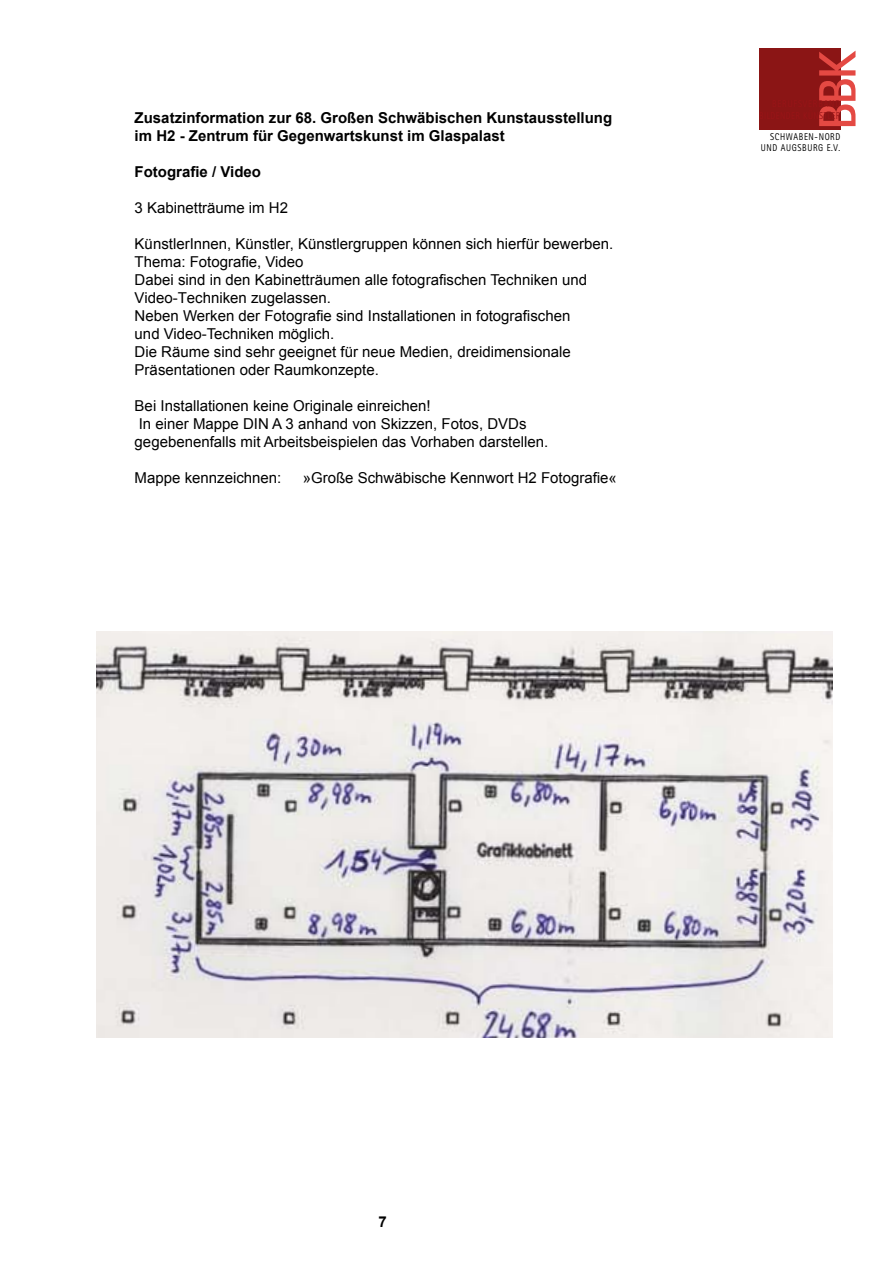
<style>
.page{position:relative;width:893px;height:1263px;background:#fff}
.page>*{position:absolute;margin:0;border:0;box-sizing:border-box;transform-origin:0 0}
.t1{font:700 52.65px "Rotis Sans Serif";color:#e44943}
.t2{font:15px/18px "Arial";color:#000}
.t3{font:700 15px/18px "Arial";color:#000}
.t4{font:9.9px/11.6px "Rotis Sans Serif";letter-spacing:.075em;color:#000;text-align:right;scale:.86 1}
.s1{font-style:inherit}
</style>
<div class="page">
<img style="left:96px;top:631px;width:736px;height:406px">
<div style="left:759px;top:48px;width:81px;height:82px;background:#8b1515"></div>
<p class="t3" style="left:135px;top:109px;width:479px">Zusatzinformation zur 68. Großen Schwäbischen Kunsta<span class="s1">u</span>sstellung im H2 <span class="s1">- Zentrum für Gegenwartskunst im Glaspalast</span></p>
<p class="t3" style="left:135px;top:163px;width:128px">Fotografie / Video</p>
<p class="t2" style="left:135px;top:199px;width:155px">3 Kabinetträume im H2</p>
<p class="t2" style="left:135px;top:235px;width:480px">KünstlerInnen, Künstler, Künstlergruppen können sich hierfür bewerben.<br>Thema: Fotografie, Video<br>Dabei sind in den Kabinetträumen alle <span class="s1">f</span>otografischen Techniken und Video<span class="s1">-Techniken</span> zugelassen.<br>Neben Werken der Fotografie sind Installationen in <span class="s1">f</span>otografischen<br>und Video<span class="s1">-</span>Techniken möglich<span class="s1">.<br></span>Die Räume sind sehr geeignet für neue Medien, dreidimensionale Präsentationen oder Raumkonzepte.</p>
<p class="t2" style="left:135px;top:397px;width:415px">Bei Installationen <span class="s1">k</span>eine Originale einreichen!<br><span class="s1">In</span> einer Mappe D<span class="s1">IN</span> A 3 anhand von Skizzen, Fotos, DVD<span class="s1">s </span>gegebenenfalls mit Arbeitsbeispielen das Vorhaben darstellen.</p>
<p class="t2" style="left:135px;top:469px;width:148px">Mappe kennzeichnen:</p>
<p class="t2" style="left:303px;top:469px;width:316px">»Große Schwäbische Kennwort H2 Fotografie«</p>
<h1 class="t1" style="left:804px;top:130px;width:81px;rotate:-90deg">BBK</h1>
<p class="t4" style="left:761px;top:131px;width:94px">SCHWABEN-NORD<br>UND AUGSBURG E.V.</p>
<p class="t3" style="left:379px;top:1213px;width:10px">7</p>
</div>
